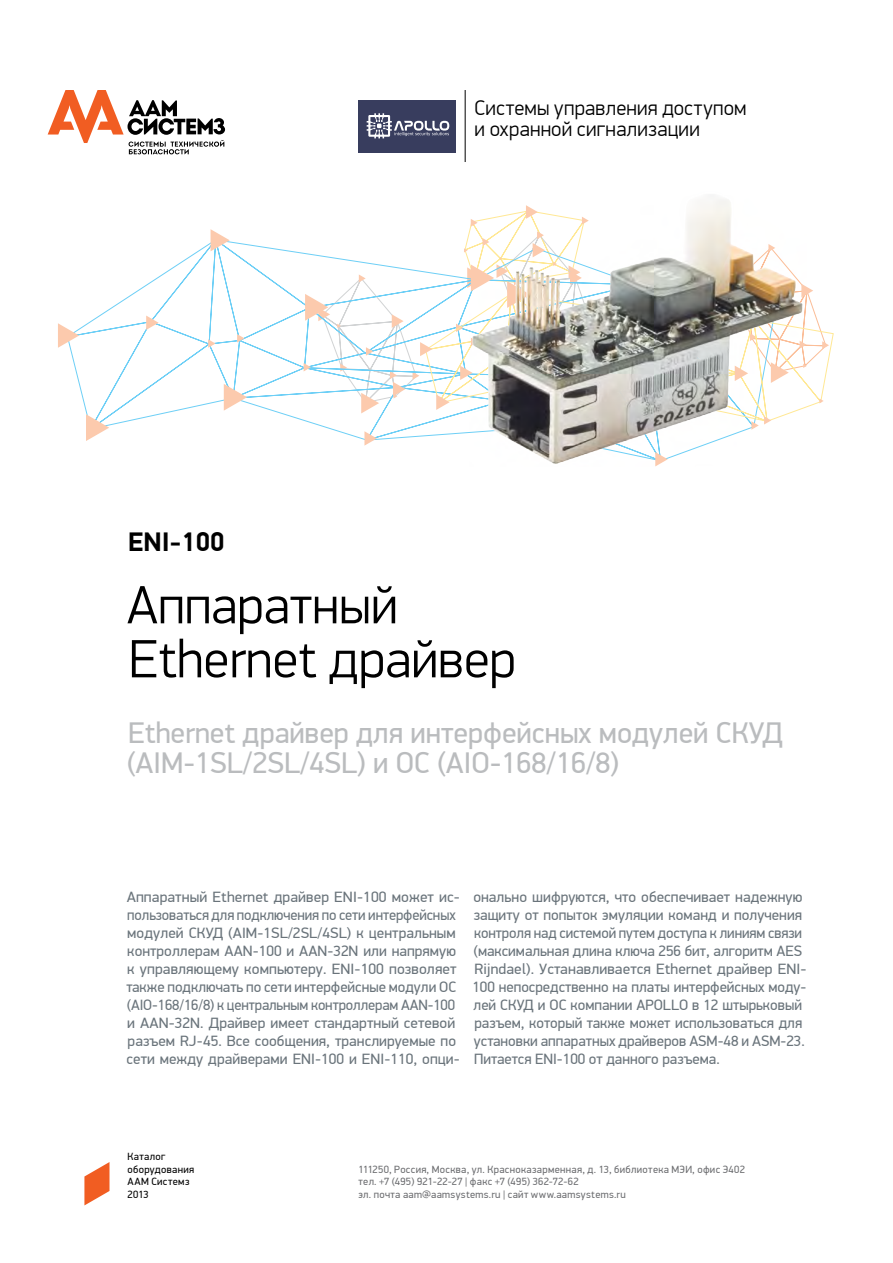
<style>
.page{position:relative;width:893px;height:1263px;background:#fff}
.page>*{position:absolute;margin:0;border:0;box-sizing:border-box;transform-origin:0 0}
.t1{font:300 54px/54px "PF Din Display Pro";color:#000}
.t2{font:30px/30px "PF Din Display Pro";color:#babcbe}
.t3{font:700 27px "PF Din Display Pro";color:#000}
.t4{font:300 21px/21px "PF Din Display Pro";letter-spacing:.01em;color:#000}
.t5{font:15px/18px "PF Din Display Pro";color:#6a747b}
.t6{font:10.5px/12.6px "PF Din Display Pro";letter-spacing:.03em;color:#6d6e71}
.t7{font:10.5px/12.6px "PF Din Display Pro";letter-spacing:.035em;color:#000}
</style>
<div class="page">
<svg style="left:48px;top:90px;width:177px;height:64px"></svg>
<svg style="left:84px;top:1162px;width:26px;height:43px"></svg>
<svg style="left:70px;top:238px;width:399px;height:202px"></svg>
<svg style="left:211px;top:229px;width:19px;height:22px"></svg>
<svg style="left:224px;top:384px;width:23px;height:27px"></svg>
<svg style="left:86px;top:414px;width:23px;height:27px"></svg>
<svg style="left:364px;top:431px;width:13px;height:15px"></svg>
<svg style="left:146px;top:316px;width:13px;height:14px"></svg>
<svg style="left:58px;top:323px;width:21px;height:25px"></svg>
<svg style="left:208px;top:339px;width:7px;height:9px"></svg>
<svg style="left:237px;top:334px;width:7px;height:8px"></svg>
<svg style="left:423px;top:292px;width:411px;height:132px"></svg>
<svg style="left:806px;top:286px;width:23px;height:97px"></svg>
<svg style="left:304px;top:274px;width:146px;height:139px"></svg>
<svg style="left:819px;top:398px;width:5px;height:5px"></svg>
<svg style="left:456px;top:232px;width:13px;height:199px"></svg>
<hr style="left:465px;top:90px;width:1px;height:72px;background:#000">
<div style="left:359px;top:100px;width:97px;height:52px;background:#383d5e"></div>
<svg style="left:367px;top:113px;width:82px;height:25px"></svg>
<img style="left:469px;top:199px;width:337px;height:267px">
<h3 class="t4" style="left:474px;top:97px;width:274px">Системы управления доступом и охранной сигнализации</h3>
<h3 class="t3" style="left:128px;top:526px;width:98px">ENI-100</h3>
<h1 class="t1" style="left:127px;top:579px;width:391px">Аппаратный<br>Ethernet драйвер</h1>
<h2 class="t2" style="left:127px;top:718px;width:658px">Ethernet драйвер для интерфейсных модулей СКУД (AIM-1SL/2SL/4SL) и ОС (AIO-168/16/8)</h2>
<p class="t5" style="left:126px;top:888px;width:335px">Аппаратный Ethernet драйвер ENI-100 может ис&shy;пользоваться для подключения по сети интерфейсных модулей СКУД (AIM-1SL/2SL/4SL) к центральным контроллерам AAN-100 и AAN-32N или напрямую к управляющему компьютеру. ENI-100 позволяет также подключать по сети интерфейсные модули ОС (AIO-168/16/8) к центральным контроллерам AAN-100 и AAN-32N. Драйвер имеет стандартный сетевой разъем RJ-45. Все сообщения, транслируемые по сети между драйверами ENI-100 и ENI-110, опци-</p>
<p class="t5" style="left:472px;top:888px;width:336px">онально шифруются, что обеспечивает надежную защиту от попыток эмуляции команд и получения контроля над системой путем доступа к линиям связи (максимальная длина ключа 256 бит, алгоритм AES Rijndael). Устанавливается Ethernet драйвер ENI-100 непосредственно на платы интерфейсных моду&shy;лей СКУД и ОС компании APOLLO в 12 штырьковый разъем, который также может использоваться для установки аппаратных драйверов ASM-48 и ASM-23.<br>Питается ENI-100 от данного разъема.</p>
<p class="t7" style="left:128px;top:1150px;width:68px">Каталог оборудования<br>ААМ Системз<br>2013</p>
<p class="t6" style="left:358px;top:1163px;width:388px">111250, Россия, Москва, ул. Красноказарменная, д. 13, библиотека МЭИ, офис Э402 тел. +7 (495) 921-22-27 | факс +7 (495) 362-72-62<br>эл. почта aam@aamsystems.ru | сайт www.aamsystems.ru</p>
</div>
